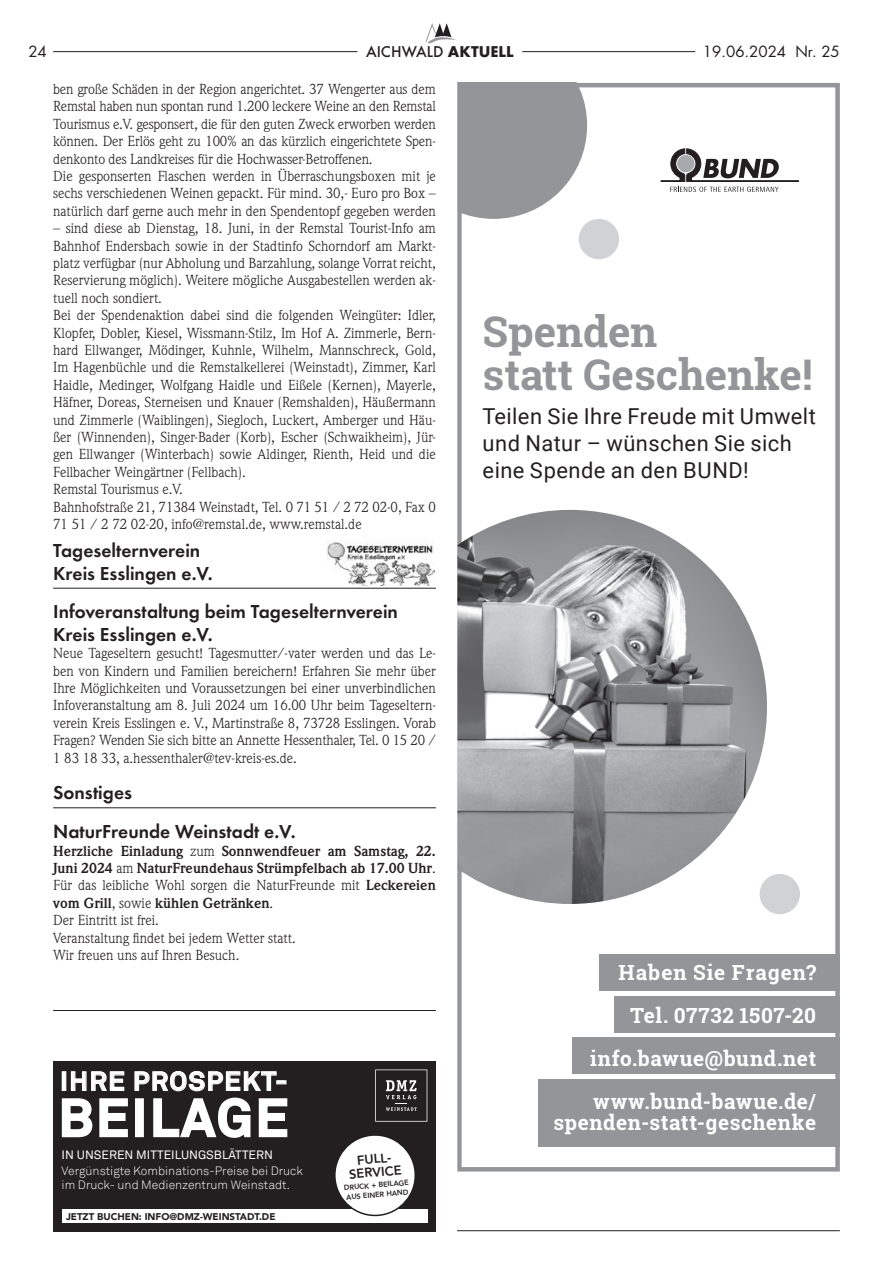
<style>
.page{position:relative;width:893px;height:1263px;background:#fff}
.page>*{position:absolute;margin:0;border:0;box-sizing:border-box;transform-origin:0 0}
.t1{font:700 52.05px "Akkurat";letter-spacing:.05em;color:#fff}
.t2{font:700 42.3px/42.3px "Roboto Slab";color:#939598}
.t3{font:700 26.1px "Akkurat";letter-spacing:.05em;color:#fff}
.t4{font:21.9px/27px "Roboto";letter-spacing:.02em;color:#231f20}
.t5{font:700 20.85px/42.8px "Roboto Slab";letter-spacing:.025em;color:#fff;text-align:right}
.t6{font:600 19.5px/22.5px "Futura T";color:#231f20}
.t7{font:500 16.35px "Futura T";color:#231f20}
.t8{font:15px "Futura";color:#231f20}
.t9{font:14.25px/17.4px "Weidemann";color:#231f20}
.t10{font:800 13.05px/13px "Avenir";color:#231f20;text-align:center}
.t11{font:300 12.15px/13.5px "Akkurat";color:#fff}
.t12{font:12.15px "Akkurat";color:#fff}
.t13{font:900 9.75px "Avenir";color:#231f20}
.t14{font:800 7.35px/9.8px "Avenir";color:#231f20}
.s1{font-weight:700}
</style>
<div class="page">
<hr style="left:53px;top:51px;width:304px;height:1px;background:#231f20">
<hr style="left:522px;top:51px;width:173px;height:1px;background:#231f20">
<svg style="left:425px;top:23px;width:31px;height:21px"></svg>
<hr style="left:53px;top:588px;width:383px;height:1px;background:#231f20">
<img style="left:327px;top:541px;width:107px;height:44px">
<hr style="left:53px;top:807px;width:383px;height:1px;background:#231f20">
<svg style="left:462px;top:88px;width:125px;height:131px;background:#a0a2a4"></svg>
<div style="left:457px;top:83px;width:383px;height:1088px;border:4px solid #939598"></div>
<svg style="left:660px;top:148px;width:139px;height:44px"></svg>
<div style="left:538px;top:1079px;width:302px;height:67px;background:#939598"></div>
<div style="left:572px;top:1037px;width:268px;height:37px;background:#939598"></div>
<div style="left:614px;top:996px;width:226px;height:37px;background:#939598"></div>
<div style="left:599px;top:954px;width:241px;height:37px;background:#939598"></div>
<div style="left:760px;top:874px;width:40px;height:40px;background:#d1d2d4;border-radius:50%"></div>
<div style="left:579px;top:219px;width:40px;height:40px;background:#d1d2d4;border-radius:50%"></div>
<img style="left:457px;top:510px;width:310px;height:394px">
<hr style="left:53px;top:1010px;width:383px;height:1px;background:#231f20">
<hr style="left:457px;top:1230px;width:383px;height:1px;background:#231f20">
<div style="left:53px;top:1061px;width:383px;height:170px;background:#231f20"></div>
<div style="left:62px;top:1209px;width:365px;height:13px;background:#fff"></div>
<svg style="left:61px;top:1071px;width:227px;height:67px"></svg>
<svg style="left:335px;top:1135px;width:80px;height:82px"></svg>
<svg style="left:375px;top:1069px;width:52px;height:52px"></svg>
<p class="t8" style="left:29px;top:41px;width:20px">24</p>
<p class="t7" style="left:366px;top:42px;width:149px">AICHWALD <span class="s1">AKTUELL</span></p>
<p class="t8" style="left:703px;top:41px;width:138px">19.06.2024 Nr. 25</p>
<p class="t9" style="left:53px;top:80px;width:384px">ben große Schäden in der Region angerichtet. 37 Wengerter aus dem Remstal haben nun spontan rund 1.200 leckere Weine an den Remstal Tourismus e.V. gesponsert, die für den guten Zweck erworben werden können. Der Erlös geht zu 100% an das kürzlich eingerichtete Spen&shy;denkonto des Landkreises für die Hochwasser-Betroffenen.<br>Die gesponserten Flaschen werden in Überraschungsboxen mit je sechs verschiedenen Weinen gepackt. Für mind. 30,- Euro pro Box – natürlich darf gerne auch mehr in den Spendentopf gegeben werden</p>
<p class="t9" style="left:53px;top:219px;width:384px">– sind diese ab Dienstag, 18. Juni, in der Remstal Tourist-Info am Bahnhof Endersbach sowie in der Stadtinfo Schorndorf am Markt&shy;platz verfügbar (nur Abholung und Barzahlung, solange Vorrat reicht, Reservierung möglich). Weitere mögliche Ausgabestellen werden ak&shy;tuell noch sondiert.<br>Bei der Spendenaktion dabei sind die folgenden Weingüter: Idler, Klopfer, Dobler, Kiesel, Wissmann-Stilz, Im Hof A. Zimmerle, Bern&shy;hard Ellwanger, Mödinger, Kuhnle, Wilhelm, Mannschreck, Gold, Im Hagenbüchle und die Remstalkellerei (Weinstadt), Zimmer, Karl Haidle, Medinger, Wolfgang Haidle und Eißele (Kernen), Mayerle, Häfner, Doreas, Sterneisen und Knauer (Remshalden), Häußermann und Zimmerle (Waiblingen), Siegloch, Luckert, Amberger und Häu&shy;ßer (Winnenden), Singer-Bader (Korb), Escher (Schwaikheim), Jür&shy;gen Ellwanger (Winterbach) sowie Aldinger, Rienth, Heid und die Fellbacher Weingärtner (Fellbach).<br>Remstal Tourismus e.V.<br>Bahnhofstraße 21, 71384 Weinstadt, Tel. 0 71 51 / 2 72 02-0, Fax 0<br>71 51 / 2 72 02-20, info@remstal.de, www.remstal.de</p>
<h3 class="t6" style="left:53px;top:539px;width:161px">Tageselternverein<br>Kreis Esslingen e.V.</h3>
<h3 class="t6" style="left:53px;top:600px;width:346px">Infoveranstaltung beim Tageselternverein<br>Kreis Esslingen e.V.</h3>
<p class="t9" style="left:53px;top:644px;width:384px;text-align:justify">Neue Tageseltern gesucht! Tagesmutter/-vater werden und das Le&shy;ben von Kindern und Familien bereichern! Erfahren Sie mehr über Ihre Möglichkeiten und Voraussetzungen bei einer unverbindlichen Infoveranstaltung am 8. Juli 2024 um 16.00 Uhr beim Tageseltern&shy;verein Kreis Esslingen e. V., Martinstraße 8, 73728 Esslingen. Vorab Fragen? Wenden Sie sich bitte an Annette Hessenthaler, Tel. 0 15 20 / 1 83 18 33, a.hessenthaler@tev-kreis-es.de.</p>
<h3 class="t6" style="left:53px;top:773px;width:244px;line-height:38.7px">Sonstiges<br>NaturFreunde Weinstadt e.V.</h3>
<p class="t9" style="left:53px;top:842px;width:384px"><span class="s1">Herzliche Einladung</span> zum <span class="s1">Sonnwendfeuer am Samstag, 22.<br>Juni 2024</span> am <span class="s1">NaturFreundehaus Strümpfelbach ab 17.00 Uhr</span>.<br>Für das leibliche Wohl sorgen die NaturFreunde mit <span class="s1">Leckereien vom Grill</span>, sowie <span class="s1">kühlen Getränken</span>.<br>Der Eintritt ist frei.<br>Veranstaltung findet bei jedem Wetter statt.<br>Wir freuen uns auf Ihren Besuch.</p>
<h3 class="t5" style="left:590px;top:951px;width:227px">Haben Sie Fragen?<br>Tel. 07732 1507-20 info.bawue@bund.net www.bund-bawue.de/</h3>
<h3 class="t5" style="left:553px;top:1100px;width:264px">spenden-statt-geschenke</h3>
<h2 class="t2" style="left:483px;top:310px;width:331px">Spenden<br>statt Geschenke!</h2>
<h3 class="t4" style="left:483px;top:402px;width:335px">Teilen Sie Ihre Freude mit Umwelt und Natur – wünschen Sie sich eine Spende an den BUND!</h3>
<h3 class="t3" style="left:60px;top:1065px;width:229px">IHRE PROSPEKT-</h3>
<h1 class="t1" style="left:58px;top:1085px;width:231px">BEILAGE</h1>
<p class="t12" style="left:62px;top:1147px;width:213px">IN UNSEREN MITTEILUNGSBLÄTTERN</p>
<p class="t11" style="left:62px;top:1164px;width:243px">Vergünstigte Kombinations-Preise bei Druck im Druck- und Medienzentrum Weinstadt.</p>
<p class="t10" style="left:347px;top:1155px;width:54px;rotate:-5deg">FULL-<br>SERVICE</p>
<p class="t14" style="left:344px;top:1183px;width:67px;rotate:-5deg">DRUCK + BEILAGE<br>AUS EINER HAND</p>
<p class="t13" style="left:66px;top:1208px;width:211px">JETZT BUCHEN: INFO@DMZ-WEINSTADT.DE</p>
</div>
